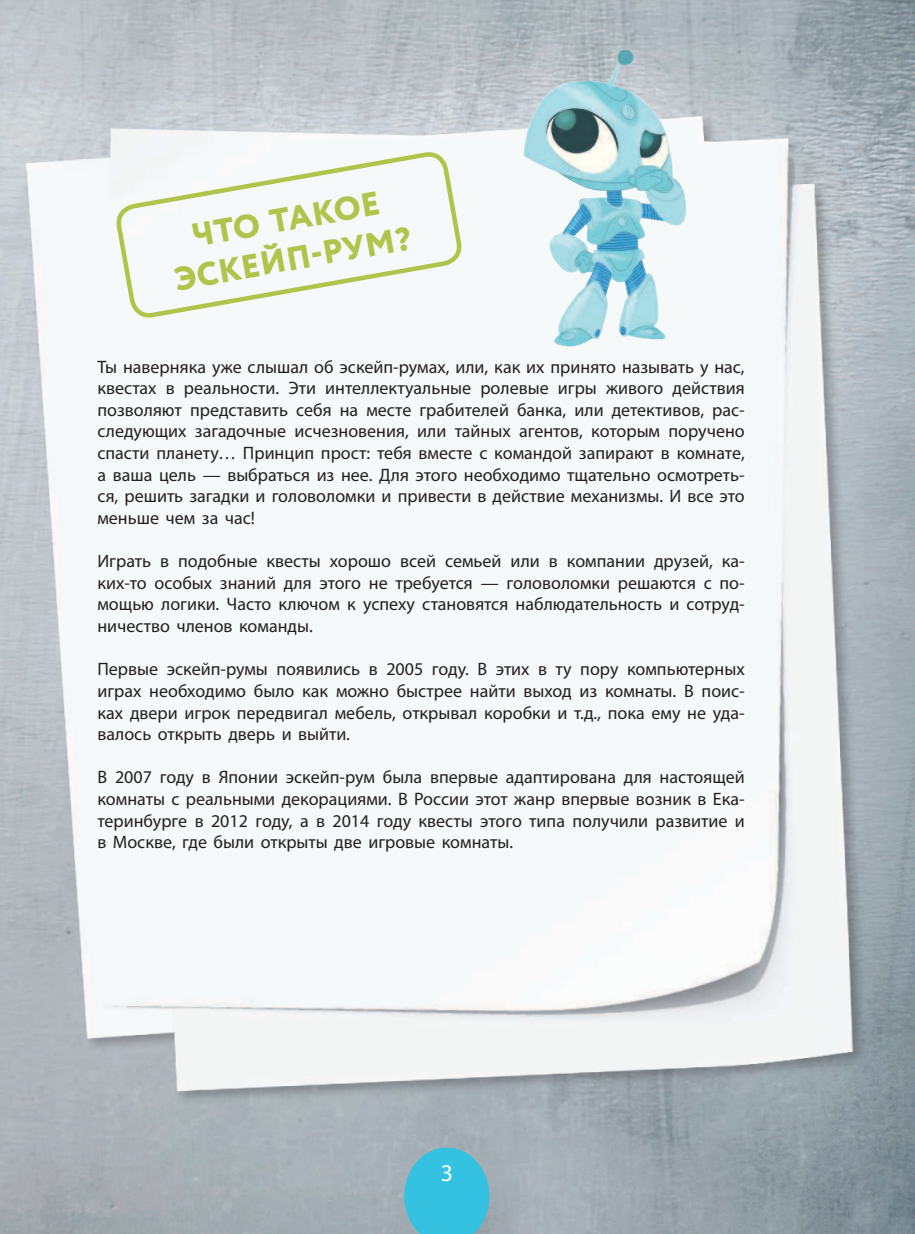
<style>
.page{position:relative;width:915px;height:1234px;background:#fff}
.page>*{position:absolute;margin:0;border:0;box-sizing:border-box;transform-origin:0 0}
.t1{font:800 33px/39.6px "Circe";color:#afc44a;text-align:center}
.t2{font:24px "Myriad Pro";color:#fff}
.t3{font:18px/21.6px "Myriad Pro";color:#231f20;text-align:justify}
</style>
<div class="page">
<img style="left:0;top:0;width:914px;height:1233px">
<img style="left:0;top:85px;width:909px;height:1045px">
<svg style="left:116px;top:152px;width:345px;height:166px"></svg>
<img style="left:512px;top:40px;width:212px;height:308px">
<svg style="left:404px;top:1147px;width:85px;height:86px;background:#47bed8"></svg>
<h1 class="t1" style="left:164px;top:219px;width:241px;rotate:-10deg">ЧТО ТАКОЕ<br>ЭСКЕЙП-РУМ?</h1>
<p class="t3" style="left:97px;top:357px;width:648px">Ты наверняка уже слышал об эскейп-румах, или, как их принято называть у нас, квестах в реальности. Эти интеллектуальные ролевые игры живого действия позволяют представить себя на месте грабителей банка, или детективов, рас&shy;следующих загадочные исчезновения, или тайных агентов, которым поручено спасти планету… Принцип прост: тебя вместе с командой запирают в комнате, а ваша цель — выбраться из нее. Для этого необходимо тщательно осмотреть&shy;ся, решить загадки и головоломки и привести в действие механизмы. И все это меньше чем за час!</p>
<p class="t3" style="left:97px;top:552px;width:648px">Играть в подобные квесты хорошо всей семьей или в компании друзей, ка&shy;ких-то особых знаний для этого не требуется — головоломки решаются с по&shy;мощью логики. Часто ключом к успеху становятся наблюдательность и сотруд&shy;ничество членов команды.</p>
<p class="t3" style="left:97px;top:660px;width:648px">Первые эскейп-румы появились в 2005 году. В этих в ту пору компьютерных играх необходимо было как можно быстрее найти выход из комнаты. В поис&shy;ках двери игрок передвигал мебель, открывал коробки и т.д., пока ему не уда&shy;валось открыть дверь и выйти.</p>
<p class="t3" style="left:97px;top:768px;width:648px">В 2007 году в Японии эскейп-рум была впервые адаптирована для настоящей комнаты с реальными декорациями. В России этот жанр впервые возник в Ека&shy;теринбурге в 2012 году, а в 2014 году квесты этого типа получили развитие и в Москве, где были открыты две игровые комнаты.</p>
<h2 class="t2" style="left:440px;top:1163px;width:14px">3</h2>
</div>
